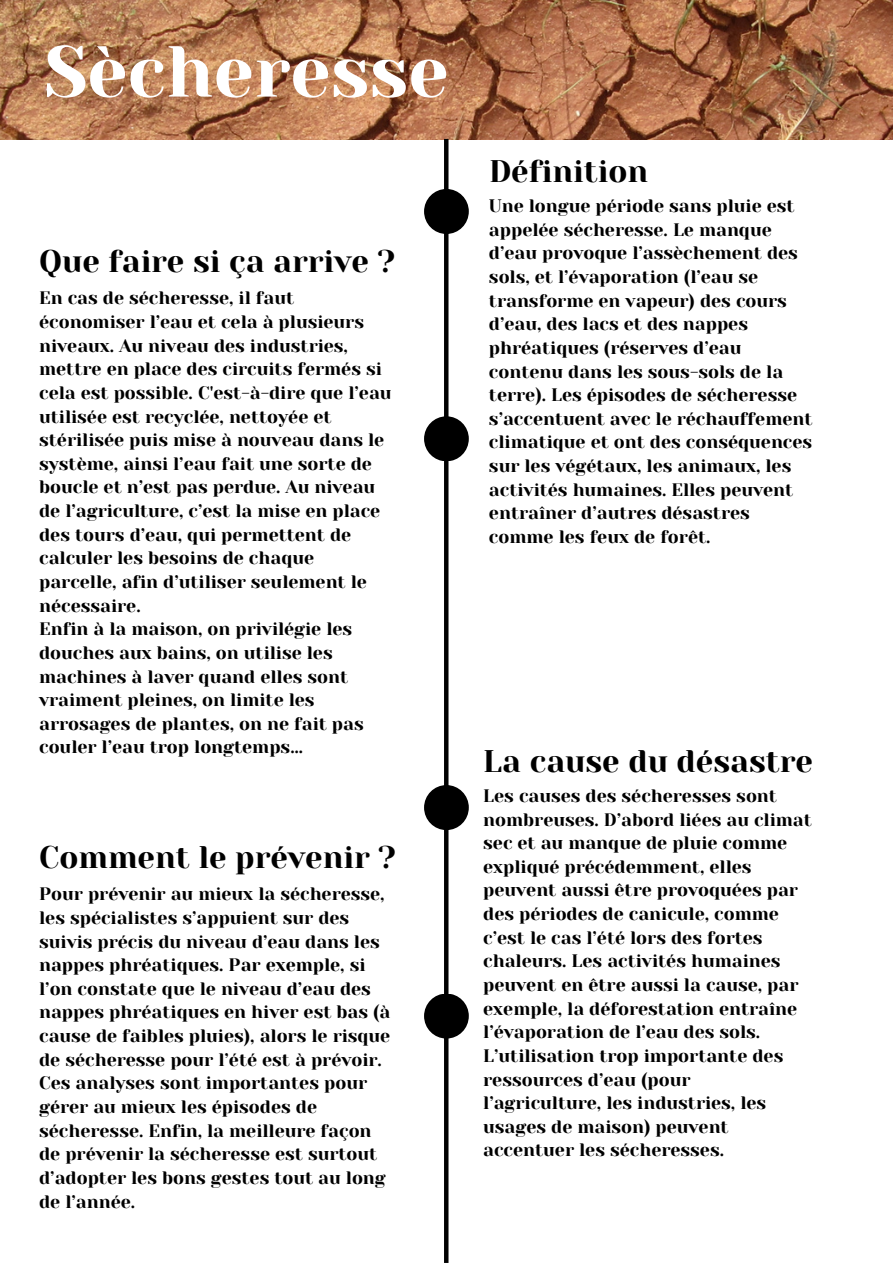
<style>
.page{position:relative;width:894px;height:1264px;background:#fff}
.page>*{position:absolute;margin:0;border:0;box-sizing:border-box;transform-origin:0 0}
.t1{font:72px "Yeseva One";color:#fff}
.t2{font:31.05px "Yeseva One";color:#000}
.t3{font:18px/23.7px "Yeseva One";color:#000}
</style>
<div class="page">
<img style="left:0;top:0;width:892px;height:140px">
<hr style="left:444px;top:139px;width:4px;height:1123px;background:#000">
<div style="left:424px;top:189px;width:44px;height:45px;background:#000;border-radius:50%"></div>
<div style="left:424px;top:785px;width:44px;height:45px;background:#000;border-radius:50%"></div>
<div style="left:424px;top:993px;width:44px;height:45px;background:#000;border-radius:50%"></div>
<div style="left:424px;top:416px;width:44px;height:45px;background:#000;border-radius:50%"></div>
<h1 class="t1" style="left:44px;top:31px;width:405px">Sècheresse</h1>
<h2 class="t2" style="left:39px;top:243px;width:357px">Que faire si ça arrive ?</h2>
<p class="t3" style="left:39px;top:286px;width:354px">En cas de sécheresse, il faut économiser l’eau et cela à plusieurs niveaux. Au niveau des industries, mettre en place des circuits fermés si cela est possible. C'est-à-dire que l’eau utilisée est recyclée, nettoyée et stérilisée puis mise à nouveau dans le système, ainsi l’eau fait une sorte de boucle et n’est pas perdue. Au niveau de l’agriculture, c’est la mise en place des tours d’eau, qui permettent de calculer les besoins de chaque parcelle, afin d’utiliser seulement le nécessaire.<br>Enfin à la maison, on privilégie les douches aux bains, on utilise les machines à laver quand elles sont vraiment pleines, on limite les arrosages de plantes, on ne fait pas couler l’eau trop longtemps…</p>
<h2 class="t2" style="left:39px;top:839px;width:358px">Comment le prévenir ?</h2>
<p class="t3" style="left:39px;top:882px;width:353px">Pour prévenir au mieux la sécheresse, les spécialistes s’appuient sur des suivis précis du niveau d’eau dans les nappes phréatiques. Par exemple, si l’on constate que le niveau d’eau des nappes phréatiques en hiver est bas (à cause de faibles pluies), alors le risque de sécheresse pour l’été est à prévoir.<br>Ces analyses sont importantes pour gérer au mieux les épisodes de sécheresse. Enfin, la meilleure façon de prévenir la sécheresse est surtout d’adopter les bons gestes tout au long de l’année.</p>
<h2 class="t2" style="left:489px;top:154px;width:160px">Définition</h2>
<p class="t3" style="left:489px;top:194px;width:325px">Une longue période sans pluie est appelée sécheresse. Le manque d’eau provoque l’assèchement des sols, et l’évaporation (l’eau se transforme en vapeur) des cours d’eau, des lacs et des nappes phréatiques (réserves d’eau contenu dans les sous-sols de la terre). Les épisodes de sécheresse s’accentuent avec le réchauffement climatique et ont des conséquences sur les végétaux, les animaux, les activités humaines. Elles peuvent entraîner d’autres désastres comme les feux de forêt.</p>
<h2 class="t2" style="left:483px;top:743px;width:331px">La cause du désastre</h2>
<p class="t3" style="left:483px;top:784px;width:330px">Les causes des sécheresses sont nombreuses. D’abord liées au climat sec et au manque de pluie comme expliqué précédemment, elles peuvent aussi être provoquées par des périodes de canicule, comme c’est le cas l’été lors des fortes chaleurs. Les activités humaines peuvent en être aussi la cause, par exemple, la déforestation entraîne l’évaporation de l’eau des sols.<br>L’utilisation trop importante des ressources d’eau (pour l’agriculture, les industries, les usages de maison) peuvent accentuer les sécheresses.</p>
</div>
